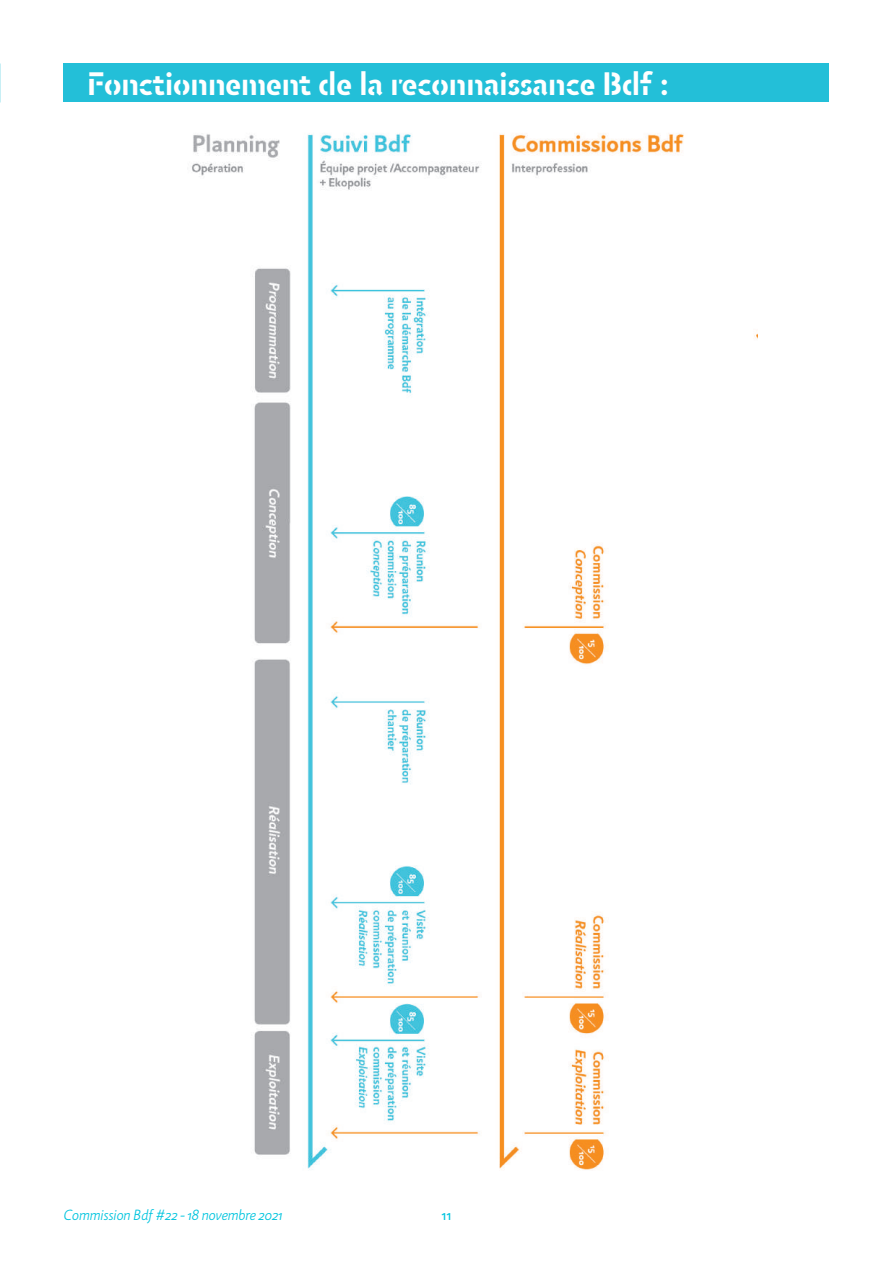
<style>
.page{position:relative;width:893px;height:1263px;background:#fff}
.page>*{position:absolute;margin:0;border:0;box-sizing:border-box;transform-origin:0 0}
.t1{font:700 33px "Jigsaw Stencil";color:#fff}
.t2{font:15px "Jigsaw Light Cursive";color:#00c4de}
.t3{font:15px "Jigsaw";color:#00c4de}
</style>
<div class="page">
<div style="left:64px;top:64px;width:765px;height:38px;background:#23bfd8"></div>
<img style="left:192px;top:133px;width:566px;height:1037px">
<p class="t1" style="left:87px;top:63px;width:584px">Fonctionnement de la reconnaissance Bdf :</p>
<p class="t2" style="left:64px;top:1206px;width:220px">Commission Bdf #22 - 18 novembre 2021</p>
<p class="t3" style="left:441px;top:1206px;width:12px">11</p>
</div>
